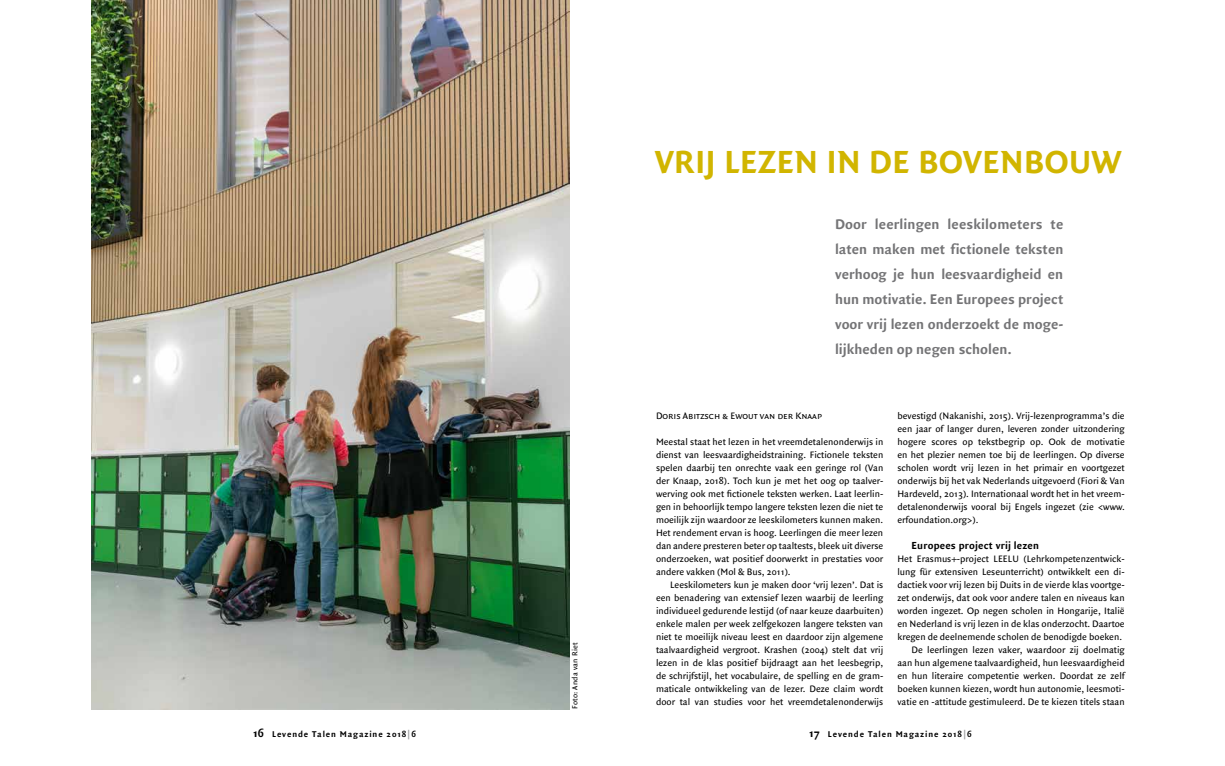
<style>
.page{position:relative;width:1225px;height:766px;background:#fff}
.page>*{position:absolute;margin:0;border:0;box-sizing:border-box;transform-origin:0 0}
.t1{font:700 34.3px "Quadraat Sans";letter-spacing:.015em;color:#d1b500}
.t2{font:700 15px/25px "Quadraat Sans";color:#747476;text-align:justify}
.t3{font:700 11px "Quadraat Sans";letter-spacing:.015em;color:#000}
.t4{font:10px/13px "Quadraat Sans";color:#000;text-align:justify}
.t5{font:10px "Quadraat Sans Caps";color:#000}
.t6{font:700 9px "Quadraat Sans";letter-spacing:.1em;color:#000}
.t7{font:8px "Quadraat Sans";letter-spacing:.025em;color:#000}
.s1{font-size:12px}
.s2{color:#9a9b9d}
</style>
<div class="page">
<img style="left:91px;top:0;width:479px;height:708px">
<h1 class="t1" style="left:655px;top:143px;width:468px">VRIJ LEZEN IN DE BOVENBOUW</h1>
<p class="t7" style="left:570px;top:708px;width:68px;rotate:-90deg">Foto: Anda van Riet</p>
<h2 class="t2" style="left:835px;top:212px;width:230px">Door leerlingen leeskilometers te laten maken met fictionele teksten verhoog je hun leesvaardigheid en hun motivatie. Een Europees project voor vrij lezen onderzoekt de moge&shy;lijkheden op negen scholen.</h2>
<p class="t5" style="left:656px;top:409px;width:167px">Doris Abitzsch &amp; Ewout van der Knaap</p>
<p class="t4" style="left:656px;top:435px;width:229px">Meestal staat het lezen in het vreemdetalenonderwijs in dienst van leesvaardigheidstraining. Fictionele teksten spelen daarbij ten onrechte vaak een geringe rol (Van der Knaap, 2018). Toch kun je met het oog op taalver&shy;werving ook met fictionele teksten werken. Laat leerlin&shy;gen in behoorlijk tempo langere teksten lezen die niet te moeilijk zijn waardoor ze leeskilometers kunnen maken.<br>Het rendement ervan is hoog. Leerlingen die meer lezen dan andere presteren beter op taaltests, bleek uit diverse onderzoeken, wat positief doorwerkt in prestaties voor andere vakken (Mol &amp; Bus, 2011).</p>
<p class="t4" style="left:656px;top:578px;width:229px;text-indent:14px">Leeskilometers kun je maken door ‘vrij lezen’. Dat is een benadering van extensief lezen waarbij de leerling individueel gedurende lestijd (of naar keuze daarbuiten) enkele malen per week zelfgekozen langere teksten van niet te moeilijk niveau leest en daardoor zijn algemene taalvaardigheid vergroot. Krashen (2004) stelt dat vrij lezen in de klas positief bijdraagt aan het leesbegrip, de schrijfstijl, het vocabulaire, de spelling en de gram&shy;maticale ontwikkeling van de lezer. Deze claim wordt door tal van studies voor het vreemdetalenonderwijs</p>
<p class="t4" style="left:897px;top:409px;width:229px">bevestigd (Nakanishi, 2015). Vrij-lezenprogramma’s die een jaar of langer duren, leveren zonder uitzondering hogere scores op tekstbegrip op. Ook de motivatie en het plezier nemen toe bij de leerlingen. Op diverse scholen wordt vrij lezen in het primair en voortgezet onderwijs bij het vak Nederlands uitgevoerd (Fiori &amp; Van Hardeveld, 2013). Internationaal wordt het in het vreem&shy;detalenonderwijs vooral bij Engels ingezet (zie &lt;www. erfoundation.org&gt;).</p>
<p class="t3" style="left:911px;top:539px;width:129px">Europees project vrij lezen</p>
<p class="t4" style="left:897px;top:552px;width:229px;text-align:right">Het Erasmus+-project LEELU (Lehrkompetenzentwick&shy;lung für extensiven Leseunterricht) ontwikkelt een di&shy;dactiek voor vrij lezen bij Duits in de vierde klas voortge&shy;zet onderwijs, dat ook voor andere talen en niveaus kan worden ingezet. Op negen scholen in Hongarije, Italië en Nederland is vrij lezen in de klas onderzocht. Daartoe kregen de deelnemende scholen de benodigde boeken.<br>De leerlingen lezen vaker, waardoor zij doelmatig aan hun algemene taalvaardigheid, hun leesvaardigheid en hun literaire competentie werken. Doordat ze zelf boeken kunnen kiezen, wordt hun autonomie, leesmoti&shy;vatie en -attitude gestimuleerd. De te kiezen titels staan</p>
<p class="t6" style="left:253px;top:729px;width:164px"><span class="s1">16</span> Levende Talen Magazine 2018<span class="s2">|</span>6</p>
<p class="t6" style="left:809px;top:729px;width:164px"><span class="s1">17</span> Levende Talen Magazine 2018<span class="s2">|</span>6</p>
</div>
